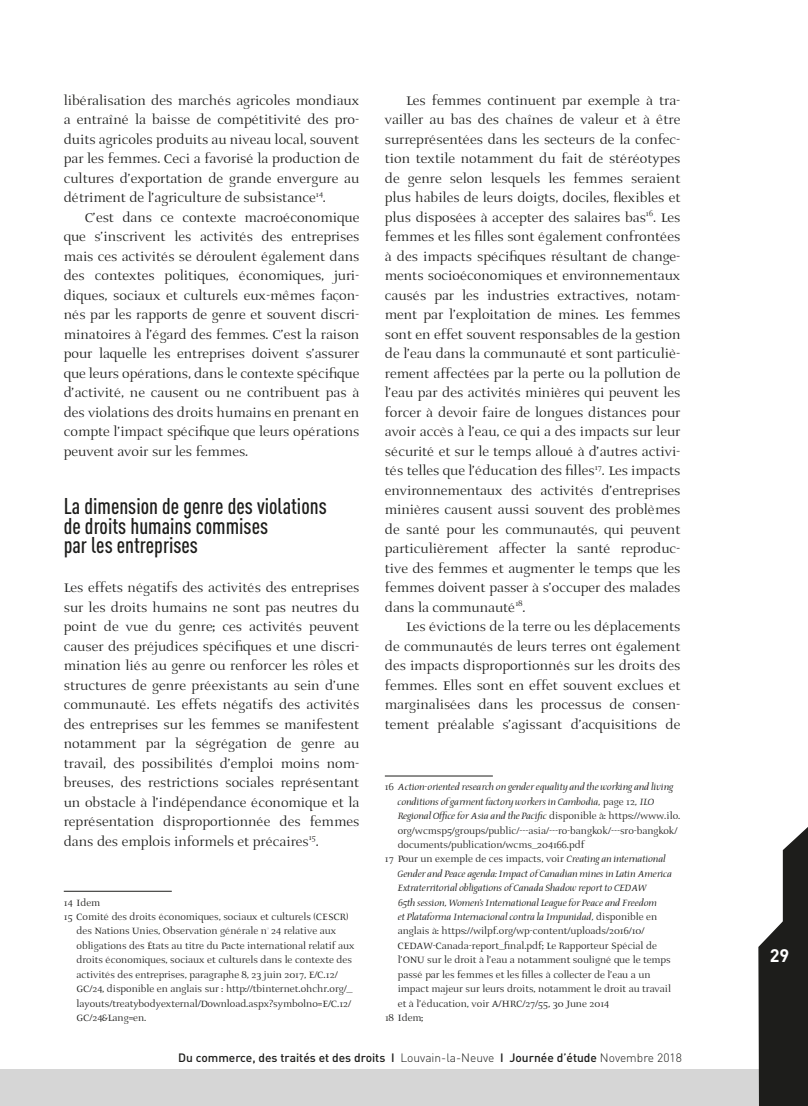
<style>
.page{position:relative;width:808px;height:1106px;background:#fff}
.page>*{position:absolute;margin:0;border:0;box-sizing:border-box;transform-origin:0 0}
.t1{font:500 22.5px/19.5px "DIN Cond";color:#1d1d1b}
.t2{font:700 18px "DIN";color:#fff}
.t3{font:16.5px/19.5px "AI Prospera II";color:#1d1d1b;text-align:justify}
.t4{font:12px "AI Prospera II";color:#1d1d1b}
.t5{font:italic 12px "AI Prospera II";color:#1d1d1b}
.t6{font:500 12px "DIN";color:#1d1d1b}
.s1{font-style:normal}
.s2{font-style:italic}
.s3{font-weight:300}
</style>
<div class="page">
<div style="left:0;top:1069px;width:808px;height:37px;background:#d6d6d6"></div>
<svg style="left:758px;top:827px;width:50px;height:279px"></svg>
<hr style="left:64px;top:890px;width:108px;height:1px;background:#1d1d1b">
<hr style="left:385px;top:775px;width:108px;height:1px;background:#1d1d1b">
<p class="t3" style="left:64px;top:91px;width:297px">libéralisation des marchés agricoles mondiaux a entraîné la baisse de compétitivité des pro&shy;duits agricoles produits au niveau local, souvent par les femmes. Ceci a favorisé la production de cultures d’exportation de grande envergure au détriment de l’agriculture de subsistance<sup>14</sup>.</p>
<p class="t3" style="left:64px;top:208px;width:297px;text-indent:21px">C’est dans ce contexte macroéconomique que s’inscrivent les activités des entreprises mais ces activités se déroulent également dans des contextes politiques, économiques, juri&shy;diques, sociaux et culturels eux-mêmes façon&shy;nés par les rapports de genre et souvent discri&shy;minatoires à l’égard des femmes. C’est la raison pour laquelle les entreprises doivent s’assurer que leurs opérations, dans le contexte spécifique d’activité, ne causent ou ne contribuent pas à des violations des droits humains en prenant en compte l’impact spécifique que leurs opérations peuvent avoir sur les femmes.</p>
<h1 class="t1" style="left:64px;top:496px;width:264px">La dimension de genre des violations de droits humains commises<br>par les entreprises</h1>
<p class="t3" style="left:64px;top:579px;width:297px">Les effets négatifs des activités des entreprises sur les droits humains ne sont pas neutres du point de vue du genre; ces activités peuvent causer des préjudices spécifiques et une discri&shy;mination liés au genre ou renforcer les rôles et structures de genre préexistants au sein d’une communauté. Les effets négatifs des activités des entreprises sur les femmes se manifestent notamment par la ségrégation de genre au travail, des possibilités d’emploi moins nom&shy;breuses, des restrictions sociales représentant un obstacle à l’indépendance économique et la représentation disproportionnée des femmes dans des emplois informels et précaires<sup>15</sup>.</p>
<p class="t4" style="left:64px;top:897px;width:38px">14 Idem</p>
<p class="t4" style="left:64px;top:911px;width:286px">15 Comité des droits économiques, sociaux et culturels (CESCR)</p>
<p class="t4" style="left:77px;top:926px;width:261px">des Nations Unies, Observation générale n° 24 relative aux</p>
<p class="t4" style="left:77px;top:940px;width:280px">obligations des États au titre du Pacte international relatif aux</p>
<p class="t4" style="left:77px;top:955px;width:277px">droits économiques, sociaux et culturels dans le contexte des</p>
<p class="t4" style="left:77px;top:969px;width:263px">activités des entreprises, paragraphe 8, 23 juin 2017, E/C.12/</p>
<p class="t4" style="left:77px;top:983px;width:277px">GC/24, disponible en anglais sur : http://tbinternet.ohchr.org/_</p>
<p class="t4" style="left:77px;top:998px;width:276px">layouts/treatybodyexternal/Download.aspx?symbolno=E/C.12/</p>
<p class="t4" style="left:77px;top:1012px;width:71px">GC/24&amp;Lang=en.</p>
<p class="t3" style="left:385px;top:91px;width:297px;text-indent:21px">Les femmes continuent par exemple à tra&shy;vailler au bas des chaînes de valeur et à être surreprésentées dans les secteurs de la confec&shy;tion textile notamment du fait de stéréotypes de genre selon lesquels les femmes seraient plus habiles de leurs doigts, dociles, flexibles et plus disposées à accepter des salaires bas<sup>16</sup>. Les femmes et les filles sont également confrontées à des impacts spécifiques résultant de change&shy;ments socioéconomiques et environnementaux causés par les industries extractives, notam&shy;ment par l’exploitation de mines. Les femmes sont en effet souvent responsables de la gestion de l’eau dans la communauté et sont particuliè&shy;rement affectées par la perte ou la pollution de l’eau par des activités minières qui peuvent les forcer à devoir faire de longues distances pour avoir accès à l’eau, ce qui a des impacts sur leur sécurité et sur le temps alloué à d’autres activi&shy;tés telles que l’éducation des filles<sup>17</sup>. Les impacts environnementaux des activités d’entreprises minières causent aussi souvent des problèmes de santé pour les communautés, qui peuvent particulièrement affecter la santé reproduc&shy;tive des femmes et augmenter le temps que les femmes doivent passer à s’occuper des malades dans la communauté<sup>18</sup>.</p>
<p class="t3" style="left:385px;top:618px;width:297px;text-indent:21px">Les évictions de la terre ou les déplacements de communautés de leurs terres ont également des impacts disproportionnés sur les droits des femmes. Elles sont en effet souvent exclues et marginalisées dans les processus de consen&shy;tement préalable s’agissant d’acquisitions de</p>
<p class="t5" style="left:385px;top:779px;width:290px"><span class="s1">16</span> Action-oriented research on gender equality and the working and living</p>
<p class="t5" style="left:398px;top:793px;width:258px">conditions ofgarment factory workers in Cambodia, <span class="s1">page 12,</span> ILO</p>
<p class="t5" style="left:398px;top:808px;width:284px">Regional Office for Asia and the Pacific <span class="s1">disponible à: https://www.ilo.</span></p>
<p class="t4" style="left:398px;top:825px;width:281px">org/wcmsp5/groups/public/---asia/---ro-bangkok/---sro-bangkok/</p>
<p class="t4" style="left:398px;top:839px;width:188px">documents/publication/wcms_204166.pdf</p>
<p class="t4" style="left:385px;top:854px;width:282px">17 Pour un exemple de ces impacts, voir <span class="s2">Creating an international</span></p>
<p class="t5" style="left:398px;top:865px;width:276px">Gender and Peace agenda: Impact of Canadian mines in Latin America</p>
<p class="t5" style="left:398px;top:880px;width:251px">Extraterritorial obligations of Canada Shadow report to CEDAW</p>
<p class="t5" style="left:398px;top:894px;width:260px">65th session, Women’s International League for Peace and Freedom</p>
<p class="t5" style="left:398px;top:908px;width:261px">et Plataforma Internacional contra la Impunidad, <span class="s1">disponible en</span></p>
<p class="t4" style="left:398px;top:926px;width:248px">anglais à: https://wilpf.org/wp-content/uploads/2016/10/</p>
<p class="t4" style="left:398px;top:940px;width:261px">CEDAW-Canada-report_final.pdf; Le Rapporteur Spécial de</p>
<p class="t4" style="left:398px;top:955px;width:274px">l’ONU sur le droit à l’eau a notamment souligné que le temps</p>
<p class="t4" style="left:398px;top:969px;width:254px">passé par les femmes et les filles à collecter de l’eau a un</p>
<p class="t4" style="left:398px;top:983px;width:275px">impact majeur sur leurs droits, notamment le droit au travail</p>
<p class="t4" style="left:398px;top:998px;width:213px">et à l’éducation, voir A/HRC/27/55, 30 June 2014</p>
<p class="t4" style="left:385px;top:1012px;width:40px">18 Idem;</p>
<p class="t6" style="left:178px;top:1049px;width:505px">Du commerce, des traités et des droits I <span class="s3">Louvain-la-Neuve</span> I Journée d’étude <span class="s3">Novembre 2018</span></p>
<p class="t2" style="left:770px;top:943px;width:21px">29</p>
</div>
